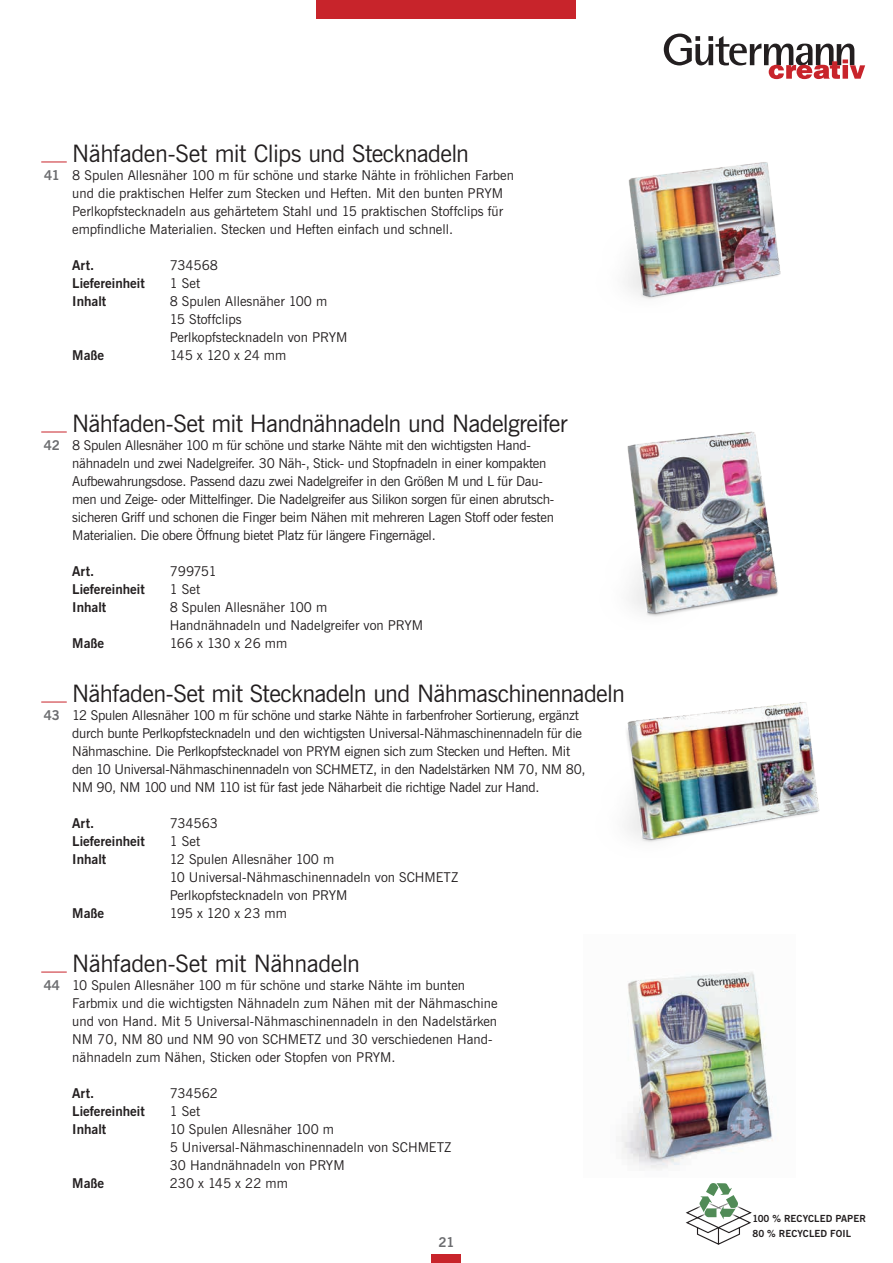
<style>
.page{position:relative;width:893px;height:1263px;background:#fff}
.page>*{position:absolute;margin:0;border:0;box-sizing:border-box;transform-origin:0 0}
.t1{font:24px "News Gothic";letter-spacing:-.03em;color:#231f20}
.t2{font:13.5px/18px "News Gothic";letter-spacing:-.02em;color:#231f20}
.t3{font:13.5px/18px "News Gothic";color:#231f20}
.t4{font:700 13.5px "News Gothic";color:#231f20}
.t5{font:700 13.5px "News Gothic";color:#6c6d70}
.t6{font:700 9.75px/15px "News Gothic";letter-spacing:.01em;color:#231f20}
</style>
<div class="page">
<div style="left:432px;top:1254px;width:29px;height:9px;background:#c8242b"></div>
<div style="left:317px;top:0;width:259px;height:19px;background:#c8242b"></div>
<svg style="left:686px;top:1183px;width:66px;height:62px"></svg>
<img style="left:621px;top:972px;width:152px;height:198px">
<img style="left:626px;top:162px;width:155px;height:137px">
<img style="left:627px;top:431px;width:151px;height:186px">
<img style="left:626px;top:702px;width:194px;height:140px">
<svg style="left:664px;top:34px;width:201px;height:45px"></svg>
<svg style="left:41px;top:162px;width:26px;height:1px"></svg>
<svg style="left:41px;top:432px;width:26px;height:1px"></svg>
<svg style="left:41px;top:702px;width:26px;height:1px"></svg>
<svg style="left:41px;top:972px;width:26px;height:1px"></svg>
<h1 class="t1" style="left:72px;top:138px;width:398px">Nähfaden-Set mit Clips und Stecknadeln</h1>
<p class="t5" style="left:44px;top:166px;width:17px">41</p>
<p class="t3" style="left:72px;top:167px;width:443px">8 Spulen Allesnäher 100 m für schöne und starke Nähte in fröhlichen Farben und die praktischen Helfer zum Stecken und Heften. Mit den bunten PRYM Perlkopfstecknadeln aus gehärtetem Stahl und 15 praktischen Stoffclips für empfindliche Materialien. Stecken und Heften einfach und schnell.</p>
<p class="t4" style="left:72px;top:256px;width:23px">Art.</p>
<p class="t2" style="left:170px;top:257px;width:50px">734568</p>
<p class="t4" style="left:72px;top:274px;width:74px">Liefereinheit</p>
<p class="t2" style="left:170px;top:275px;width:32px">1 Set</p>
<p class="t4" style="left:72px;top:292px;width:36px">Inhalt</p>
<p class="t3" style="left:170px;top:293px;width:179px">8 Spulen Allesnäher 100 m<br>15 Stoffclips<br>Perlkopfstecknadeln von PRYM</p>
<p class="t4" style="left:72px;top:346px;width:34px">Maße</p>
<p class="t2" style="left:170px;top:347px;width:118px">145 x 120 x 24 mm</p>
<h1 class="t1" style="left:72px;top:408px;width:497px">Nähfaden-Set mit Handnähnadeln und Nadelgreifer</h1>
<p class="t5" style="left:44px;top:436px;width:18px">42</p>
<p class="t2" style="left:72px;top:437px;width:484px">8 Spulen Allesnäher 100 m für schöne und starke Nähte mit den wichtigsten Hand&shy;nähnadeln und zwei Nadelgreifer. 30 Näh-, Stick- und Stopfnadeln in einer kompakten Aufbewahrungsdose. Passend dazu zwei Nadelgreifer in den Größen M und L für Dau&shy;men und Zeige- oder Mittelfinger. Die Nadelgreifer aus Silikon sorgen für einen abrutsch&shy;sicheren Griff und schonen die Finger beim Nähen mit mehreren Lagen Stoff oder festen Materialien. Die obere Öffnung bietet Platz für längere Fingernägel.</p>
<p class="t4" style="left:72px;top:562px;width:23px">Art.</p>
<p class="t2" style="left:170px;top:563px;width:49px">799751</p>
<p class="t4" style="left:72px;top:580px;width:74px">Liefereinheit</p>
<p class="t2" style="left:170px;top:581px;width:32px">1 Set</p>
<p class="t4" style="left:72px;top:598px;width:36px">Inhalt</p>
<p class="t3" style="left:170px;top:599px;width:255px">8 Spulen Allesnäher 100 m<br>Handnähnadeln und Nadelgreifer von PRYM</p>
<p class="t4" style="left:72px;top:634px;width:34px">Maße</p>
<p class="t3" style="left:170px;top:635px;width:119px">166 x 130 x 26 mm</p>
<h1 class="t1" style="left:72px;top:678px;width:554px">Nähfaden-Set mit Stecknadeln und Nähmaschinennadeln</h1>
<p class="t5" style="left:44px;top:706px;width:18px">43</p>
<p class="t2" style="left:72px;top:707px;width:515px">12 Spulen Allesnäher 100 m für schöne und starke Nähte in farbenfroher Sortierung, ergänzt durch bunte Perlkopfstecknadeln und den wichtigsten Universal-Nähmaschinennadeln für die Nähmaschine. Die Perlkopfstecknadel von PRYM eignen sich zum Stecken und Heften. Mit den 10 Universal-Nähmaschinennadeln von SCHMETZ, in den Nadelstärken NM 70, NM 80, NM 90, NM 100 und NM 110 ist für fast jede Näharbeit die richtige Nadel zur Hand.</p>
<p class="t4" style="left:72px;top:814px;width:23px">Art.</p>
<p class="t2" style="left:170px;top:814px;width:50px">734563</p>
<p class="t4" style="left:72px;top:832px;width:74px">Liefereinheit</p>
<p class="t2" style="left:170px;top:832px;width:32px">1 Set</p>
<p class="t4" style="left:72px;top:850px;width:36px">Inhalt</p>
<p class="t3" style="left:170px;top:850px;width:290px">12 Spulen Allesnäher 100 m<br>10 Universal-Nähmaschinennadeln von SCHMETZ<br>Perlkopfstecknadeln von PRYM</p>
<p class="t4" style="left:72px;top:904px;width:34px">Maße</p>
<p class="t3" style="left:170px;top:904px;width:119px">195 x 120 x 23 mm</p>
<h1 class="t1" style="left:72px;top:948px;width:289px">Nähfaden-Set mit Nähnadeln</h1>
<p class="t5" style="left:44px;top:976px;width:18px">44</p>
<p class="t3" style="left:72px;top:976px;width:427px">10 Spulen Allesnäher 100 m für schöne und starke Nähte im bunten Farbmix und die wichtigsten Nähnadeln zum Nähen mit der Nähmaschine und von Hand. Mit 5 Universal-Nähmaschinennadeln in den Nadelstärken NM 70, NM 80 und NM 90 von SCHMETZ und 30 verschiedenen Hand&shy;nähnadeln zum Nähen, Sticken oder Stopfen von PRYM.</p>
<p class="t4" style="left:72px;top:1084px;width:23px">Art.</p>
<p class="t2" style="left:170px;top:1084px;width:50px">734562</p>
<p class="t4" style="left:72px;top:1102px;width:74px">Liefereinheit</p>
<p class="t2" style="left:170px;top:1102px;width:32px">1 Set</p>
<p class="t4" style="left:72px;top:1120px;width:36px">Inhalt</p>
<p class="t3" style="left:170px;top:1120px;width:283px">10 Spulen Allesnäher 100 m<br>5 Universal-Nähmaschinennadeln von SCHMETZ<br>30 Handnähnadeln von PRYM</p>
<p class="t4" style="left:72px;top:1174px;width:34px">Maße</p>
<p class="t3" style="left:170px;top:1174px;width:120px">230 x 145 x 22 mm</p>
<p class="t5" style="left:438px;top:1233px;width:18px">21</p>
<p class="t6" style="left:752px;top:1211px;width:115px">100 % RECYCLED PAPER<br>80 % RECYCLED FOIL</p>
</div>
